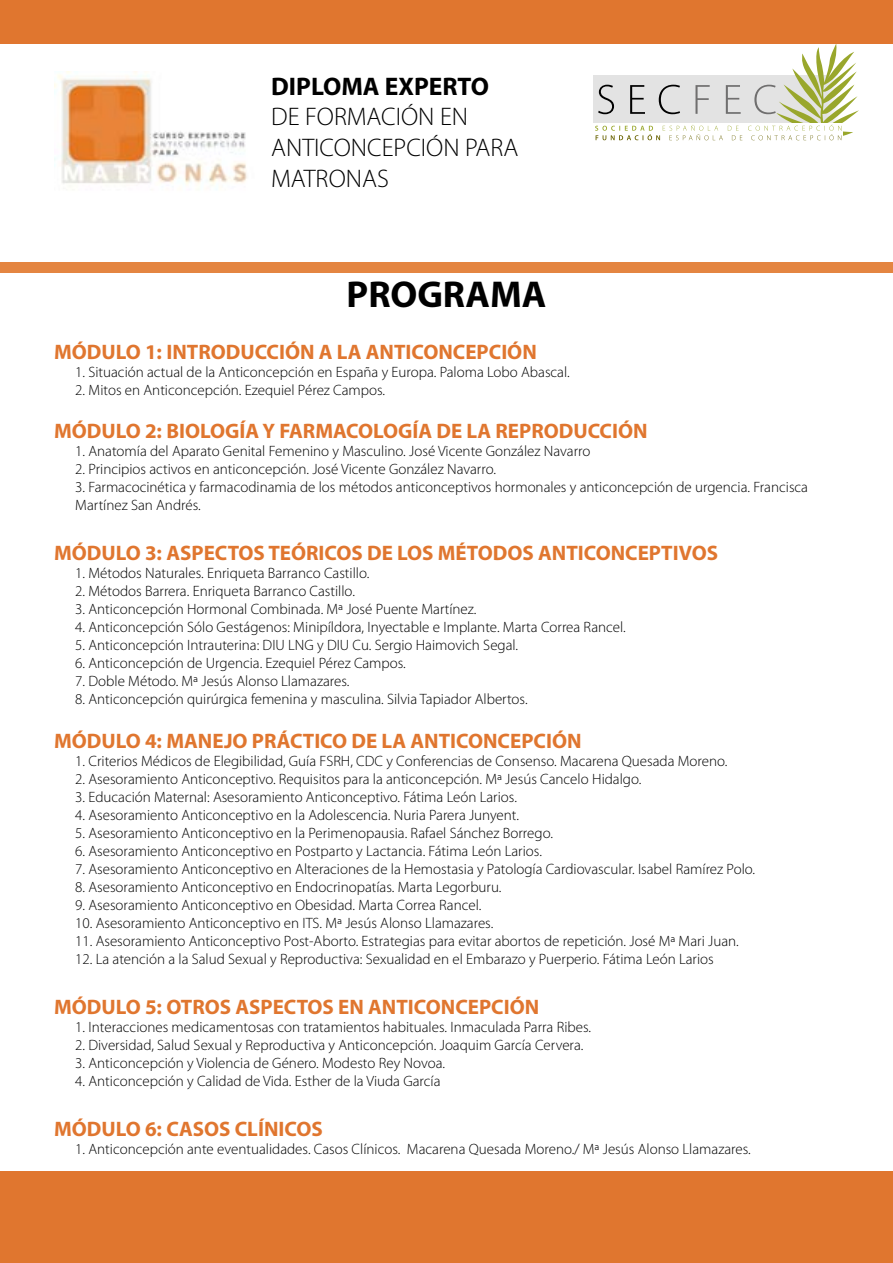
<style>
.page{position:relative;width:893px;height:1263px;background:#fff}
.page>*{position:absolute;margin:0;border:0;box-sizing:border-box;transform-origin:0 0}
.t1{font:700 37.5px "Myriad Pro";color:#000}
.t2{font:300 25.5px/30.6px "Myriad Pro";color:#000}
.t3{font:700 25.5px "Myriad Pro";color:#000}
.t4{font:700 21px "Myriad Pro";color:#e0762f}
.t5{font:300 15px/18px "Myriad Pro";color:#000}
</style>
<div class="page">
<svg style="left:595px;top:44px;width:264px;height:97px"></svg>
<div style="left:0;top:0;width:893px;height:44px;background:#e0762f"></div>
<div style="left:0;top:262px;width:893px;height:11px;background:#e48541"></div>
<div style="left:0;top:1171px;width:893px;height:92px;background:#e0762f"></div>
<img style="left:54px;top:71px;width:193px;height:114px">
<h2 class="t3" style="left:271px;top:70px;width:219px">DIPLOMA EXPERTO</h2>
<h2 class="t2" style="left:271px;top:102px;width:249px">DE FORMACIÓN EN<br>ANTICONCEPCIÓN PARA<br>MATRONAS</h2>
<h1 class="t1" style="left:347px;top:270px;width:201px">PROGRAMA</h1>
<h3 class="t4" style="left:54px;top:338px;width:484px">MÓDULO 1: INTRODUCCIÓN A LA ANTICONCEPCIÓN</h3>
<p class="t5" style="left:75px;top:363px;width:496px">1. Situación actual de la Anticoncepción en España y Europa. Paloma Lobo Abascal.</p>
<p class="t5" style="left:75px;top:381px;width:311px">2. Mitos en Anticoncepción. Ezequiel Pérez Campos.</p>
<h3 class="t4" style="left:54px;top:417px;width:595px">MÓDULO 2: BIOLOGÍA Y FARMACOLOGÍA DE LA REPRODUCCIÓN</h3>
<p class="t5" style="left:75px;top:442px;width:517px">1. Anatomía del Aparato Genital Femenino y Masculino. José Vicente González Navarro</p>
<p class="t5" style="left:75px;top:460px;width:422px">2. Principios activos en anticoncepción. José Vicente González Navarro.</p>
<p class="t5" style="left:75px;top:478px;width:734px">3. Farmacocinética y farmacodinamia de los métodos anticonceptivos hormonales y anticoncepción de urgencia. Francisca<br>Martínez San Andrés.</p>
<h3 class="t4" style="left:54px;top:540px;width:666px">MÓDULO 3: ASPECTOS TEÓRICOS DE LOS MÉTODOS ANTICONCEPTIVOS</h3>
<p class="t5" style="left:75px;top:565px;width:296px">1. Métodos Naturales. Enriqueta Barranco Castillo.</p>
<p class="t5" style="left:75px;top:583px;width:281px">2. Métodos Barrera. Enriqueta Barranco Castillo.</p>
<p class="t5" style="left:75px;top:601px;width:403px">3. Anticoncepción Hormonal Combinada. Mª José Puente Martínez.</p>
<p class="t5" style="left:75px;top:619px;width:552px">4. Anticoncepción Sólo Gestágenos: Minipíldora, Inyectable e Implante. Marta Correa Rancel.</p>
<p class="t5" style="left:75px;top:637px;width:444px">5. Anticoncepción Intrauterina: DIU LNG y DIU Cu. Sergio Haimovich Segal.</p>
<p class="t5" style="left:75px;top:655px;width:332px">6. Anticoncepción de Urgencia. Ezequiel Pérez Campos.</p>
<p class="t5" style="left:75px;top:673px;width:276px">7. Doble Método. Mª Jesús Alonso Llamazares.</p>
<p class="t5" style="left:75px;top:691px;width:454px">8. Anticoncepción quirúrgica femenina y masculina. Silvia Tapiador Albertos.</p>
<h3 class="t4" style="left:54px;top:727px;width:529px">MÓDULO 4: MANEJO PRÁCTICO DE LA ANTICONCEPCIÓN</h3>
<p class="t5" style="left:75px;top:752px;width:654px">1. Criterios Médicos de Elegibilidad, Guía FSRH, CDC y Conferencias de Consenso. Macarena Quesada Moreno.</p>
<p class="t5" style="left:75px;top:770px;width:568px">2. Asesoramiento Anticonceptivo. Requisitos para la anticoncepción. Mª Jesús Cancelo Hidalgo.</p>
<p class="t5" style="left:75px;top:788px;width:443px">3. Educación Maternal: Asesoramiento Anticonceptivo. Fátima León Larios.</p>
<p class="t5" style="left:75px;top:806px;width:445px">4. Asesoramiento Anticonceptivo en la Adolescencia. Nuria Parera Junyent.</p>
<p class="t5" style="left:75px;top:824px;width:479px">5. Asesoramiento Anticonceptivo en la Perimenopausia. Rafael Sánchez Borrego.</p>
<p class="t5" style="left:75px;top:842px;width:468px">6. Asesoramiento Anticonceptivo en Postparto y Lactancia. Fátima León Larios.</p>
<p class="t5" style="left:75px;top:860px;width:681px">7. Asesoramiento Anticonceptivo en Alteraciones de la Hemostasia y Patología Cardiovascular. Isabel Ramírez Polo.</p>
<p class="t5" style="left:75px;top:878px;width:428px">8. Asesoramiento Anticonceptivo en Endocrinopatías. Marta Legorburu.</p>
<p class="t5" style="left:75px;top:896px;width:408px">9. Asesoramiento Anticonceptivo en Obesidad. Marta Correa Rancel.</p>
<p class="t5" style="left:75px;top:914px;width:420px">10. Asesoramiento Anticonceptivo en ITS. Mª Jesús Alonso Llamazares.</p>
<p class="t5" style="left:75px;top:932px;width:665px">11. Asesoramiento Anticonceptivo Post-Aborto. Estrategias para evitar abortos de repetición. José Mª Mari Juan.</p>
<p class="t5" style="left:75px;top:950px;width:640px">12. La atención a la Salud Sexual y Reproductiva: Sexualidad en el Embarazo y Puerperio. Fátima León Larios</p>
<h3 class="t4" style="left:54px;top:993px;width:487px">MÓDULO 5: OTROS ASPECTOS EN ANTICONCEPCIÓN</h3>
<p class="t5" style="left:75px;top:1018px;width:517px">1. Interacciones medicamentosas con tratamientos habituales. Inmaculada Parra Ribes.</p>
<p class="t5" style="left:75px;top:1036px;width:510px">2. Diversidad, Salud Sexual y Reproductiva y Anticoncepción. Joaquim García Cervera.</p>
<p class="t5" style="left:75px;top:1054px;width:371px">3. Anticoncepción y Violencia de Género. Modesto Rey Novoa.</p>
<p class="t5" style="left:75px;top:1072px;width:367px">4. Anticoncepción y Calidad de Vida. Esther de la Viuda García</p>
<h3 class="t4" style="left:54px;top:1116px;width:270px">MÓDULO 6: CASOS CLÍNICOS</h3>
<p class="t5" style="left:75px;top:1141px;width:677px">1. Anticoncepción ante eventualidades. Casos Clínicos. Macarena Quesada Moreno./ Mª Jesús Alonso Llamazares.</p>
</div>
